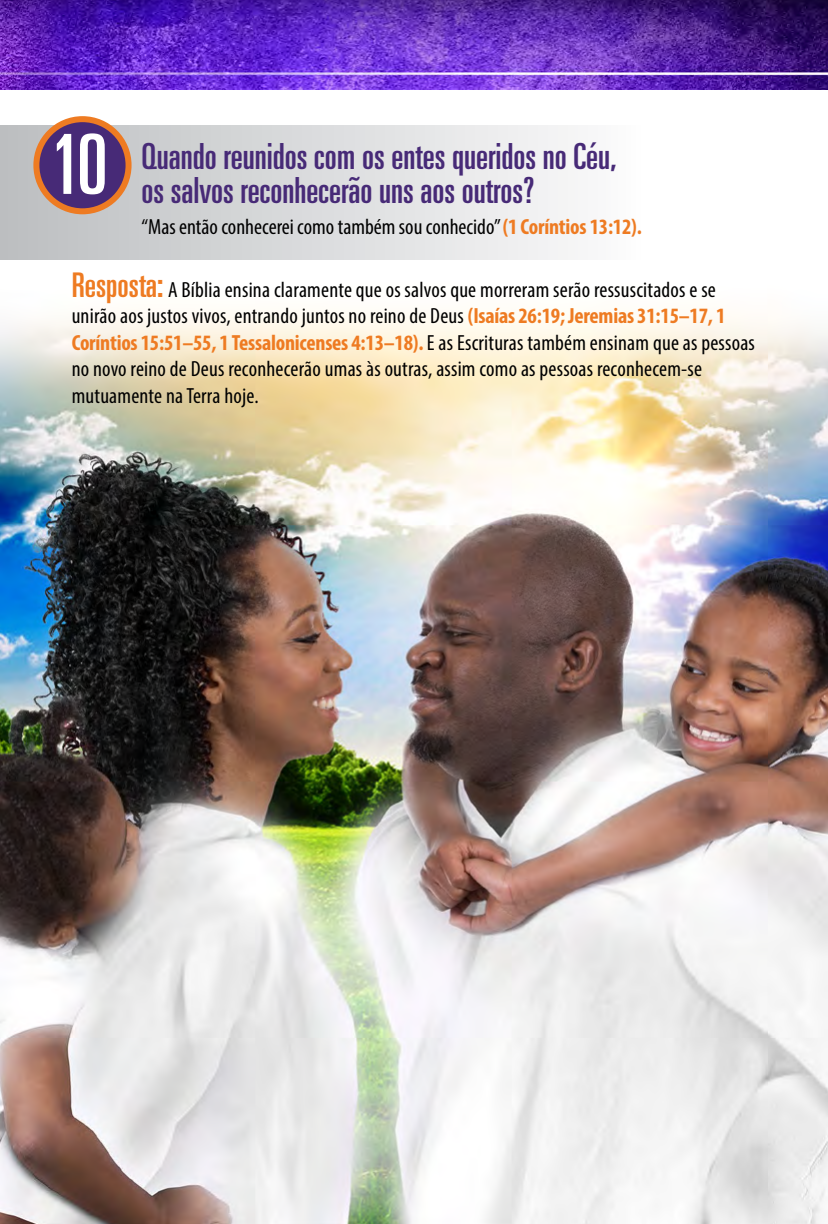
<style>
.page{position:relative;width:828px;height:1224px;background:#fff}
.page>*{position:absolute;margin:0;border:0;box-sizing:border-box;transform-origin:0 0}
.t1{font:ultra-condensed 83px "Univers";color:#fff}
.t2{font:ultra-condensed 36px/34px "Univers";color:#472a77}
.t3{font:condensed 22px/26.4px "Myriad Pro";letter-spacing:.01em;color:#000}
.s1{font-weight:700;color:#ee7b22}
.s2{font-family:"Univers";font-stretch:ultra-condensed;font-size:34px;color:#ee7b22}
</style>
<div class="page">
<img style="left:0;top:313px;width:828px;height:911px">
<img style="left:0;top:791px;width:1px;height:269px">
<img style="left:0;top:0;width:828px;height:90px">
<div style="left:0;top:125px;width:640px;height:134px;background:linear-gradient(to right,#bcbcbc,#fbfcfd)"></div>
<div style="left:36px;top:119px;width:93px;height:92px;background:#472a77;border-radius:50%"></div>
<div style="left:33px;top:116px;width:99px;height:98px;border:6px solid #ee7b22;border-radius:50%"></div>
<h1 class="t1" style="left:50px;top:117px;width:59px">10</h1>
<h2 class="t2" style="left:142px;top:139px;width:477px">Quando reunidos com os entes queridos no Céu, os salvos reconhecerão uns aos outros?</h2>
<p class="t3" style="left:142px;top:213px;width:502px">“Mas então conhecerei como também sou conhecido” <span class="s1">(1 Coríntios 13:12).</span></p>
<p class="t3" style="left:72px;top:276px;width:685px"><span class="s2">Resposta:</span> A Bíblia ensina claramente que os salvos que morreram serão ressuscitados e se unirão aos justos vivos, entrando juntos no reino de Deus <span class="s1">(Isaías 26:19; Jeremias 31:15–17, 1<br>Coríntios 15:51–55, 1 Tessalonicenses 4:13–18).</span> E as Escrituras também ensinam que as pessoas no novo reino de Deus reconhecerão umas às outras, assim como as pessoas reconhecem-se mutuamente na Terra hoje.</p>
</div>
